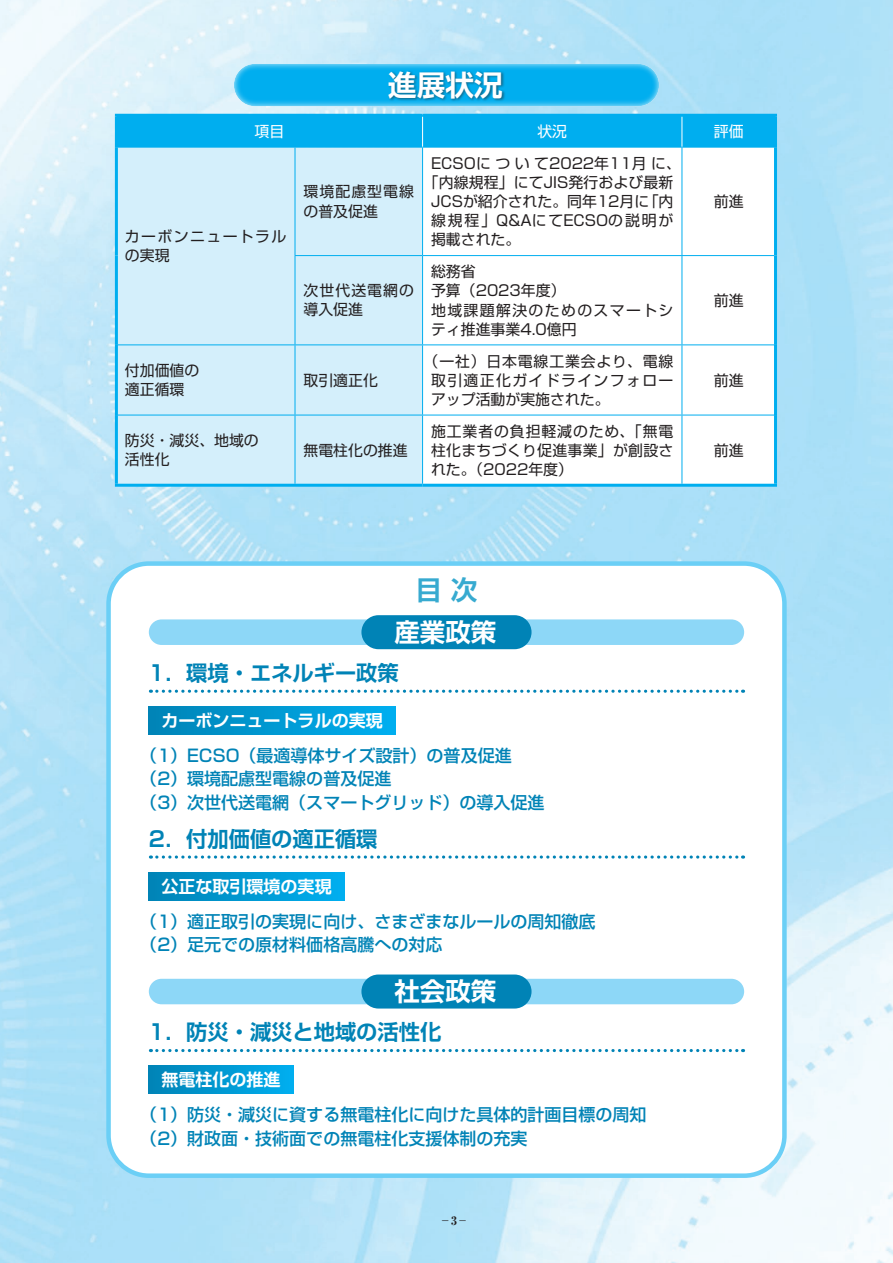
<style>
.page{position:relative;width:893px;height:1263px;background:#fff}
.page>*{position:absolute;margin:0;border:0;box-sizing:border-box;transform-origin:0 0}
.t1{font:700 28.65px "Shin Go Pro De";color:#fff}
.t2{font:700 26.55px "Shin Go Pro De";color:#37aad0}
.t3{font:700 25.5px "Shin Go Pro De";color:#fff}
.t4{font:700 21.3px "Shin Go Pro De";color:#0083b6}
.t5{font:500 16.95px/23.4px "Shin Go Pro";color:#0083b6}
.t6{font:700 16.95px "Shin Go Pro De";color:#fff}
.t7{font:14.85px/19.2px "Shin Go Pro";color:#231f20}
.t8{font:14.85px/19.2px "Shin Go Pro";letter-spacing:.07em;color:#231f20}
.t9{font:14.85px "Shin Go Pro";letter-spacing:.065em;color:#231f20}
.t10{font:14.85px/19.2px "Shin Go Pro";letter-spacing:.095em;color:#231f20}
.t11{font:14.85px "Shin Go Pro";color:#fff}
.t12{font:11.7px "Ryumin Pro";color:#231f20}
.s1{font-weight:800}
</style>
<div class="page">
<img style="left:0;top:0;width:893px;height:1263px">
<div style="left:118px;top:117px;width:656px;height:30px;background:#00aeef"></div>
<div style="left:118px;top:148px;width:304px;height:336px;background:#d4effb"></div>
<svg style="left:423px;top:148px;width:351px;height:336px"></svg>
<hr style="left:115px;top:114px;width:180px;height:3px;background:#00aeef">
<hr style="left:115px;top:117px;width:3px;height:30px;background:#00aeef">
<hr style="left:295px;top:114px;width:128px;height:3px;background:#00aeef">
<hr style="left:423px;top:114px;width:259px;height:3px;background:#00aeef">
<hr style="left:682px;top:114px;width:95px;height:3px;background:#00aeef">
<hr style="left:774px;top:117px;width:3px;height:30px;background:#00aeef">
<hr style="left:115px;top:147px;width:3px;height:109px;background:#00aeef">
<hr style="left:115px;top:256px;width:3px;height:89px;background:#00aeef">
<hr style="left:774px;top:147px;width:3px;height:109px;background:#00aeef">
<hr style="left:774px;top:256px;width:3px;height:89px;background:#00aeef">
<hr style="left:115px;top:345px;width:3px;height:70px;background:#00aeef">
<hr style="left:774px;top:345px;width:3px;height:70px;background:#00aeef">
<hr style="left:115px;top:415px;width:3px;height:69px;background:#00aeef">
<hr style="left:774px;top:415px;width:3px;height:69px;background:#00aeef">
<hr style="left:115px;top:484px;width:180px;height:3px;background:#00aeef">
<hr style="left:295px;top:484px;width:128px;height:3px;background:#00aeef">
<hr style="left:423px;top:484px;width:259px;height:3px;background:#00aeef">
<hr style="left:682px;top:484px;width:95px;height:3px;background:#00aeef">
<hr style="left:118px;top:147px;width:177px;height:1px;background:#00aeef">
<hr style="left:295px;top:147px;width:128px;height:1px;background:#00aeef">
<hr style="left:295px;top:148px;width:1px;height:107px;background:#00aeef">
<hr style="left:423px;top:147px;width:259px;height:1px;background:#00aeef">
<hr style="left:422px;top:148px;width:1px;height:107px;background:#00aeef">
<hr style="left:682px;top:147px;width:92px;height:1px;background:#00aeef">
<hr style="left:681px;top:148px;width:1px;height:107px;background:#00aeef">
<hr style="left:295px;top:255px;width:128px;height:1px;background:#00aeef">
<hr style="left:295px;top:256px;width:1px;height:88px;background:#00aeef">
<hr style="left:423px;top:255px;width:259px;height:1px;background:#00aeef">
<hr style="left:422px;top:256px;width:1px;height:88px;background:#00aeef">
<hr style="left:682px;top:255px;width:92px;height:1px;background:#00aeef">
<hr style="left:681px;top:256px;width:1px;height:88px;background:#00aeef">
<hr style="left:118px;top:344px;width:177px;height:1px;background:#00aeef">
<hr style="left:295px;top:344px;width:128px;height:1px;background:#00aeef">
<hr style="left:295px;top:345px;width:1px;height:70px;background:#00aeef">
<hr style="left:423px;top:344px;width:259px;height:1px;background:#00aeef">
<hr style="left:422px;top:345px;width:1px;height:70px;background:#00aeef">
<hr style="left:682px;top:344px;width:92px;height:1px;background:#00aeef">
<hr style="left:681px;top:345px;width:1px;height:70px;background:#00aeef">
<hr style="left:118px;top:415px;width:177px;height:1px;background:#00aeef">
<hr style="left:295px;top:415px;width:128px;height:1px;background:#00aeef">
<hr style="left:295px;top:415px;width:1px;height:69px;background:#00aeef">
<hr style="left:423px;top:415px;width:259px;height:1px;background:#00aeef">
<hr style="left:422px;top:415px;width:1px;height:69px;background:#00aeef">
<hr style="left:682px;top:415px;width:92px;height:1px;background:#00aeef">
<hr style="left:681px;top:415px;width:1px;height:69px;background:#00aeef">
<hr style="left:422px;top:117px;width:1px;height:30px;background:#fff">
<hr style="left:681px;top:117px;width:1px;height:30px;background:#fff">
<div style="left:109px;top:564px;width:675px;height:612px;background:#fff;border-radius:40px"></div>
<div style="left:106px;top:561px;width:681px;height:617px;border:4px solid #6bcff6;border-radius:40px"></div>
<svg style="left:232px;top:63px;width:428px;height:45px;background:#25b9f0"></svg>
<div style="left:387px;top:70px;width:119px;height:32px;background:#231f20;opacity:.5"></div>
<svg style="left:157px;top:690px;width:586px;height:3px"></svg>
<div style="left:149px;top:707px;width:246px;height:27px;background:linear-gradient(to right,#0084b6,#00aeef)"></div>
<svg style="left:157px;top:855px;width:586px;height:4px"></svg>
<div style="left:149px;top:872px;width:195px;height:28px;background:linear-gradient(to right,#0084b6,#00aeef)"></div>
<div style="left:149px;top:619px;width:595px;height:26px;background:#8dd7f7;border-radius:13px"></div>
<div style="left:361px;top:615px;width:170px;height:34px;background:#0083b6;border-radius:17px"></div>
<svg style="left:157px;top:1049px;width:586px;height:3px"></svg>
<div style="left:149px;top:1066px;width:144px;height:27px;background:linear-gradient(to right,#0084b6,#00aeef)"></div>
<div style="left:149px;top:979px;width:595px;height:25px;background:#8dd7f7;border-radius:13px"></div>
<div style="left:361px;top:974px;width:170px;height:34px;background:#0083b6;border-radius:17px"></div>
<h1 class="t1" style="left:388px;top:62px;width:116px">進展状況</h1>
<p class="t11" style="left:255px;top:119px;width:31px">項目</p>
<p class="t11" style="left:537px;top:119px;width:31px">状況</p>
<p class="t11" style="left:714px;top:119px;width:31px">評価</p>
<p class="t10" style="left:125px;top:225px;width:163px">カーボンニュートラルの実現</p>
<p class="t8" style="left:303px;top:180px;width:112px">環境配慮型電線の普及促進</p>
<p class="t8" style="left:303px;top:279px;width:112px">次世代送電網の導入促進</p>
<p class="t7" style="left:125px;top:359px;width:76px">付加価値の適正循環</p>
<p class="t7" style="left:303px;top:369px;width:76px">取引適正化</p>
<p class="t7" style="left:125px;top:429px;width:135px">防災・減災、地域の活性化</p>
<p class="t7" style="left:303px;top:439px;width:106px">無電柱化の推進</p>
<p class="t7" style="left:431px;top:152px;width:251px">ECSOについて2022年11月に、</p>
<p class="t7" style="left:424px;top:171px;width:251px">「内線規程」にてJIS発行および最新</p>
<p class="t7" style="left:431px;top:190px;width:244px">JCSが紹介された。同年12月に「内</p>
<p class="t9" style="left:431px;top:208px;width:244px">線規程」Q&amp;AにてECSOの説明が</p>
<p class="t7" style="left:431px;top:228px;width:91px">掲載された。</p>
<p class="t7" style="left:431px;top:260px;width:244px">総務省<br>予算（2023年度）<br>地域課題解決のためのスマートシティ推進事業4.0億円</p>
<p class="t7" style="left:431px;top:349px;width:244px;text-align:justify;text-indent:-7px">（一社）日本電線工業会より、電線取引適正化ガイドラインフォローアップ活動が実施された。</p>
<p class="t7" style="left:431px;top:420px;width:244px;text-align:justify">施工業者の負担軽減のため、「無電柱化まちづくり促進事業」が創設された。（2022年度）</p>
<h2 class="t2" style="left:415px;top:568px;width:63px">目 次</h2>
<h3 class="t3" style="left:394px;top:611px;width:104px">産業政策</h3>
<h3 class="t4" style="left:149px;top:655px;width:251px">1．環境・エネルギー政策</h3>
<p class="t6" style="left:162px;top:706px;width:223px">カーボンニュートラルの実現</p>
<p class="t5" style="left:140px;top:742px;width:406px">（1）ECSO（最適導体サイズ設計）の普及促進（2）環境配慮型電線の普及促進<br>（3）次世代送電網（スマートグリッド）の導入促進</p>
<h3 class="t4" style="left:149px;top:821px;width:230px">2．付加価値の適正循環</h3>
<p class="t6" style="left:162px;top:872px;width:172px">公正な取引環境の実現</p>
<p class="t5" style="left:140px;top:908px;width:457px">（1）適正取引の実現に向け、さまざまなルールの周知徹底（2）足元での原材料価格高騰への対応</p>
<h3 class="t3" style="left:394px;top:970px;width:104px">社会政策</h3>
<h3 class="t4" style="left:149px;top:1014px;width:294px">1．防災・減災と地域の活性化</h3>
<p class="t6" style="left:162px;top:1066px;width:121px">無電柱化の推進</p>
<p class="t5" style="left:140px;top:1101px;width:508px">（1）防災・減災に資する無電柱化に向けた具体的計画目標の周知（2）財政面・技術面での無電柱化支援体制の充実</p>
<p class="t12" style="left:439px;top:1211px;width:30px">−<span class="s1">3</span>−</p>
<p class="t7" style="left:714px;top:190px;width:31px">前進</p>
<p class="t7" style="left:714px;top:289px;width:31px">前進</p>
<p class="t7" style="left:714px;top:369px;width:31px">前進</p>
<p class="t7" style="left:714px;top:439px;width:31px">前進</p>
</div>
